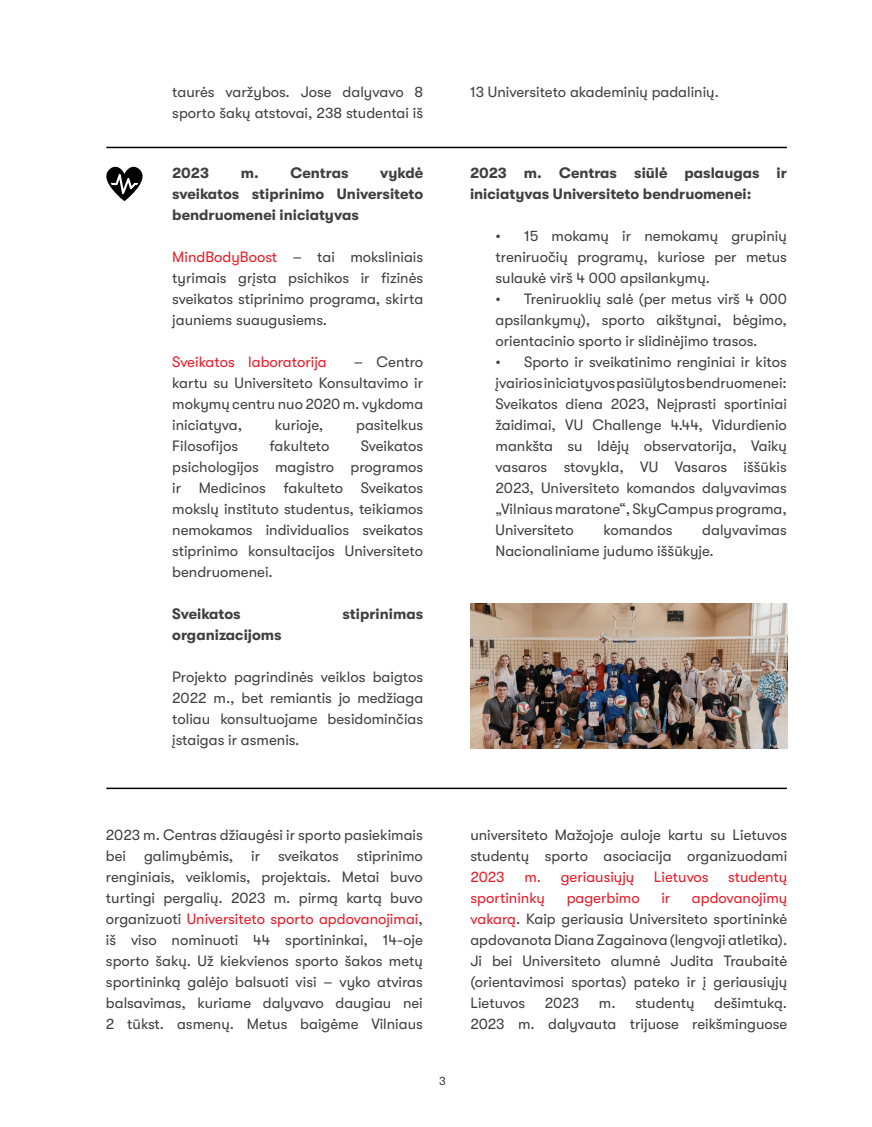
<style>
.page{position:relative;width:872px;height:1127px;background:#fff}
.page>*{position:absolute;margin:0;border:0;box-sizing:border-box;transform-origin:0 0}
.t1{font:15px/21px "GT Walsheim Pro";color:#404042;text-align:justify}
.t2{font:700 15px/21px "GT Walsheim Pro";color:#404042;text-align:justify}
.t3{font:15px "GT Walsheim Pro";color:#eb1c29}
.t4{font:12px "GT Walsheim Pro";color:#404042}
.s1{color:#eb1c29}
</style>
<div class="page">
<hr style="left:106px;top:147px;width:681px;height:1px;background:#000">
<svg style="left:106px;top:166px;width:37px;height:35px"></svg>
<hr style="left:106px;top:787px;width:681px;height:2px;background:#000">
<img style="left:470px;top:604px;width:317px;height:144px">
<p class="t1" style="left:172px;top:81px;width:252px">taurės varžybos. Jose dalyvavo 8 sporto šakų atstovai, 238 studentai iš</p>
<p class="t2" style="left:172px;top:163px;width:38px">2023</p>
<p class="t2" style="left:241px;top:163px;width:109px">m. Centras</p>
<p class="t2" style="left:172px;top:163px;width:252px;text-indent:208px">vykdė sveikatos stiprinimo Universiteto bendruomenei iniciatyvas</p>
<p class="t1" style="left:172px;top:247px;width:252px"><span class="s1">MindBodyBoost</span> – tai moksliniais tyrimais grįsta psichikos ir fizinės sveikatos stiprinimo programa, skirta jauniems suaugusiems.</p>
<p class="t3" style="left:172px;top:354px;width:156px">Sveikatos laboratorija</p>
<p class="t1" style="left:172px;top:352px;width:252px;text-indent:182px">– Centro kartu su Universiteto Konsultavimo ir mokymų centru nuo 2020 m. vykdoma iniciatyva,</p>
<p class="t1" style="left:275px;top:415px;width:50px">kurioje,</p>
<p class="t1" style="left:356px;top:415px;width:69px">pasitelkus</p>
<p class="t1" style="left:172px;top:436px;width:252px;text-indent:188px">Sveikatos psichologijos magistro programos ir Medicinos fakulteto Sveikatos mokslų instituto studentus, teikiamos nemokamos individualios sveikatos stiprinimo konsultacijos Universiteto bendruomenei.</p>
<p class="t2" style="left:172px;top:604px;width:70px">Sveikatos</p>
<p class="t2" style="left:342px;top:604px;width:82px">stiprinimas</p>
<p class="t2" style="left:172px;top:625px;width:111px">organizacijoms</p>
<p class="t1" style="left:172px;top:667px;width:252px">Projekto pagrindinės veiklos baigtos 2022 m., bet remiantis jo medžiaga toliau konsultuojame besidominčias įstaigas ir asmenis.</p>
<p class="t1" style="left:172px;top:436px;width:67px">Filosofijos</p>
<p class="t1" style="left:269px;top:436px;width:61px">fakulteto</p>
<p class="t1" style="left:470px;top:81px;width:250px">13 Universiteto akademinių padalinių.</p>
<p class="t2" style="left:470px;top:163px;width:318px">2023 m. Centras siūlė paslaugas ir iniciatyvas Universiteto bendruomenei:</p>
<p class="t1" style="left:495px;top:226px;width:293px">• 15 mokamų ir nemokamų grupinių treniruočių programų, kuriose per metus sulaukė virš 4 000 apsilankymų.</p>
<p class="t1" style="left:495px;top:289px;width:293px">• Treniruoklių salė (per metus virš 4 000 apsilankymų), sporto aikštynai, bėgimo, orientacinio sporto ir slidinėjimo trasos.</p>
<p class="t1" style="left:495px;top:352px;width:293px">• Sporto ir sveikatinimo renginiai ir kitos įvairios iniciatyvos pasiūlytos bendruomenei:<br>Sveikatos diena 2023, Neįprasti sportiniai žaidimai, VU Challenge 4.44, Vidurdienio mankšta su Idėjų observatorija, Vaikų vasaros stovykla, VU Vasaros iššūkis 2023, Universiteto komandos dalyvavimas „Vilniaus maratone“, SkyCampus programa, Universiteto</p>
<p class="t1" style="left:495px;top:520px;width:293px;text-indent:207px">dalyvavimas<br>Nacionaliniame judumo iššūkyje.</p>
<p class="t1" style="left:603px;top:520px;width:70px">komandos</p>
<p class="t1" style="left:106px;top:824px;width:318px">2023 m. Centras džiaugėsi ir sporto pasiekimais bei galimybėmis, ir sveikatos stiprinimo renginiais, veiklomis, projektais. Metai buvo turtingi pergalių. 2023 m. pirmą kartą buvo organizuoti <span class="s1">Universiteto sporto apdovanojimai</span>, iš viso nominuoti 44 sportininkai, 14-oje sporto šakų. Už kiekvienos sporto šakos metų sportininką galėjo balsuoti visi – vyko atviras balsavimas, kuriame dalyvavo daugiau nei 2 tūkst. asmenų. Metus baigėme Vilniaus</p>
<p class="t1" style="left:470px;top:824px;width:318px">universiteto Mažojoje auloje kartu su Lietuvos studentų sporto asociacija organizuodami</p>
<p class="t3" style="left:470px;top:868px;width:36px">2023</p>
<p class="t3" style="left:524px;top:868px;width:111px">m. geriausiųjų</p>
<p class="t3" style="left:654px;top:868px;width:56px">Lietuvos</p>
<p class="t3" style="left:728px;top:868px;width:60px">studentų</p>
<p class="t3" style="left:470px;top:889px;width:76px">sportininkų</p>
<p class="t3" style="left:566px;top:889px;width:75px">pagerbimo</p>
<p class="t3" style="left:661px;top:889px;width:10px">ir</p>
<p class="t1" style="left:470px;top:887px;width:318px;text-indent:221px"><span class="s1">apdovanojimų vakarą</span>. Kaip geriausia Universiteto sportininkė apdovanota Diana Zagainova (lengvoji atletika).<br>Ji bei Universiteto alumnė Judita Traubaitė (orientavimosi sportas) pateko ir į geriausiųjų Lietuvos</p>
<p class="t1" style="left:470px;top:992px;width:318px;text-align:right">dešimtuką.<br>2023 m. dalyvauta trijuose reikšminguose</p>
<p class="t1" style="left:545px;top:992px;width:36px">2023</p>
<p class="t1" style="left:599px;top:992px;width:97px">m. studentų</p>
<p class="t4" style="left:439px;top:1074px;width:8px">3</p>
</div>
